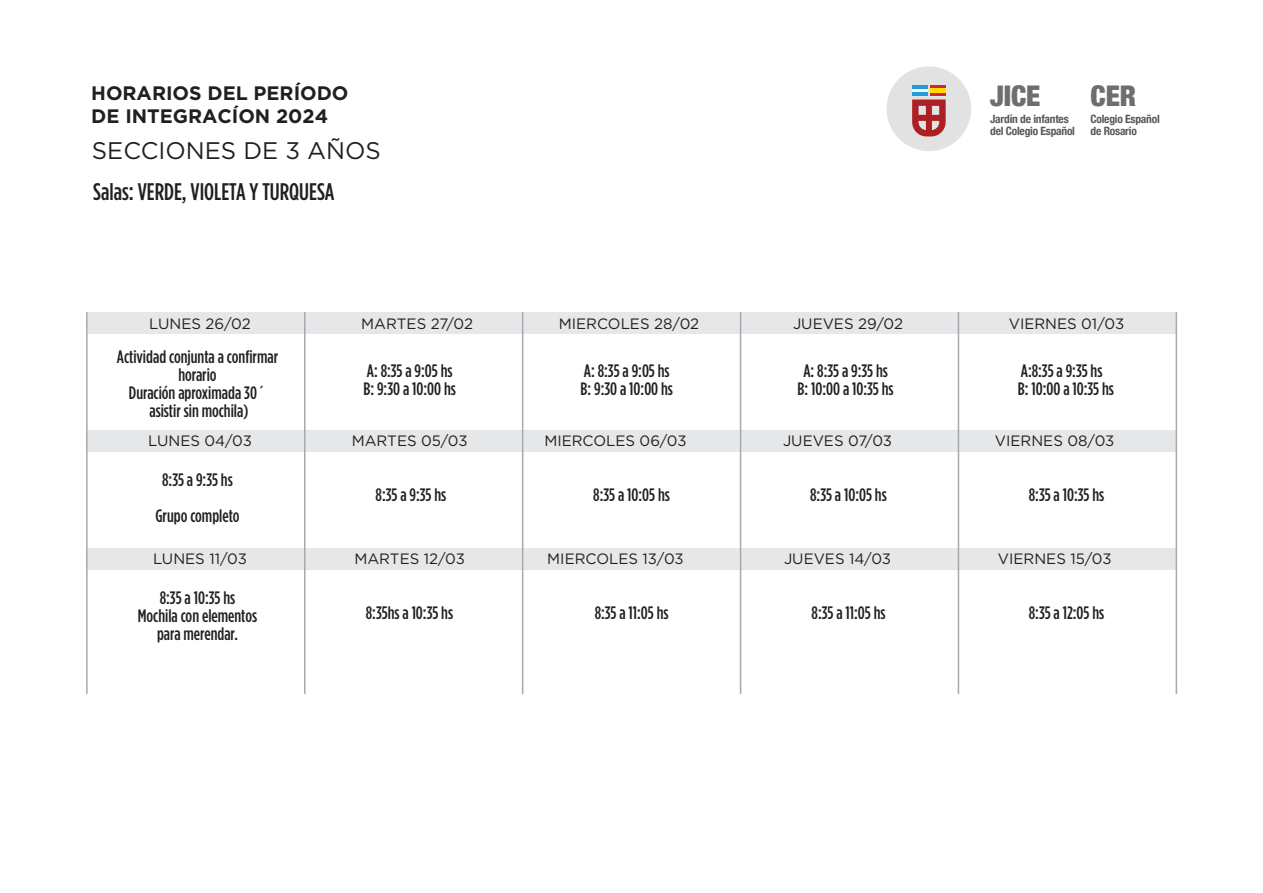
<style>
.page{position:relative;width:1263px;height:893px;background:#fff}
.page>*{position:absolute;margin:0;border:0;box-sizing:border-box;transform-origin:0 0}
.t1{font:900 condensed 28.5px "Helvetica Neue";letter-spacing:-.005em;color:#6d6e71}
.t2{font:500 24px "Gotham Condensed";color:#231f20}
.t3{font:24px "Gotham";color:#231f20}
.t4{font:700 19.5px/23.4px "Gotham";color:#231f20}
.t5{font:500 18px/18px "Gotham Condensed";color:#231f20;text-align:center}
.t6{font:15px "Gotham";color:#231f20}
.t7{font:700 condensed 11.55px/11.6px "Helvetica Neue";letter-spacing:-.02em;color:#58595b}
</style>
<div class="page">
<div style="left:886px;top:66px;width:85px;height:85px;background:#e1e2e1;border-radius:50%"></div>
<hr style="left:912px;top:92px;width:15px;height:4px;background:#209dd8">
<svg style="left:912px;top:88px;width:15px;height:4px"></svg>
<hr style="left:912px;top:85px;width:15px;height:3px;background:#209dd8">
<div style="left:930px;top:88px;width:16px;height:5px;background:#fedc00"></div>
<hr style="left:930px;top:85px;width:16px;height:3px;background:#e01f26">
<hr style="left:930px;top:93px;width:16px;height:3px;background:#e01f26">
<svg style="left:912px;top:100px;width:34px;height:36px"></svg>
<div style="left:87px;top:312px;width:1089px;height:22px;background:#e6e7e8"></div>
<div style="left:87px;top:430px;width:1089px;height:22px;background:#e6e7e8"></div>
<div style="left:87px;top:548px;width:1089px;height:21px;background:#e6e7e8"></div>
<hr style="left:304px;top:312px;width:1px;height:382px;background:#a7a9ac">
<hr style="left:86px;top:312px;width:2px;height:382px;background:#a7a9ac">
<hr style="left:522px;top:312px;width:1px;height:382px;background:#a7a9ac">
<hr style="left:740px;top:312px;width:1px;height:382px;background:#a7a9ac">
<hr style="left:958px;top:312px;width:1px;height:382px;background:#a7a9ac">
<hr style="left:1175px;top:312px;width:2px;height:382px;background:#a7a9ac">
<p class="t4" style="left:91px;top:81px;width:259px">HORARIOS DEL PERÍODO<br>DE INTEGRACÍON 2024</p>
<h2 class="t3" style="left:92px;top:135px;width:290px">SECCIONES DE 3 AÑOS</h2>
<h2 class="t2" style="left:93px;top:179px;width:243px">Salas: VERDE, VIOLETA Y TURQUESA</h2>
<h1 class="t1" style="left:990px;top:73px;width:52px">JICE</h1>
<p class="t7" style="left:990px;top:112px;width:86px">Jardín de infantes del Colegio Español</p>
<p class="t7" style="left:1090px;top:112px;width:71px">Colegio Español de Rosario</p>
<h1 class="t1" style="left:1090px;top:73px;width:47px">CER</h1>
<p class="t6" style="left:149px;top:314px;width:103px">LUNES 26/02</p>
<p class="t6" style="left:361px;top:314px;width:113px">MARTES 27/02</p>
<p class="t6" style="left:559px;top:314px;width:142px">MIERCOLES 28/02</p>
<p class="t6" style="left:793px;top:314px;width:112px">JUEVES 29/02</p>
<p class="t6" style="left:1009px;top:314px;width:117px">VIERNES 01/03</p>
<p class="t5" style="left:117px;top:347px;width:163px">Actividad conjunta a confirmar horario<br>Duración aproximada 30´ asistir sin mochila)</p>
<p class="t5" style="left:363px;top:361px;width:94px;text-align:left">A: 8:35 a 9:05 hs<br>B: 9:30 a 10:00 hs</p>
<p class="t5" style="left:580px;top:361px;width:94px;text-align:left">A: 8:35 a 9:05 hs<br>B: 9:30 a 10:00 hs</p>
<p class="t5" style="left:797px;top:361px;width:98px">A: 8:35 a 9:35 hs<br>B: 10:00 a 10:35 hs</p>
<p class="t5" style="left:1018px;top:361px;width:98px;text-align:left">A:8:35 a 9:35 hs<br>B: 10:00 a 10:35 hs</p>
<p class="t6" style="left:148px;top:431px;width:105px">LUNES 04/03</p>
<p class="t6" style="left:352px;top:431px;width:117px">MARTES 05/03</p>
<p class="t6" style="left:544px;top:431px;width:144px">MIERCOLES 06/03</p>
<p class="t6" style="left:783px;top:431px;width:111px">JUEVES 07/03</p>
<p class="t6" style="left:995px;top:431px;width:121px">VIERNES 08/03</p>
<p class="t5" style="left:155px;top:461px;width:86px;line-height:36px">8:35 a 9:35 hs<br>Grupo completo</p>
<p class="t5" style="left:376px;top:485px;width:72px">8:35 a 9:35 hs</p>
<p class="t5" style="left:593px;top:485px;width:78px">8:35 a 10:05 hs</p>
<p class="t5" style="left:810px;top:485px;width:78px">8:35 a 10:05 hs</p>
<p class="t5" style="left:1029px;top:485px;width:77px">8:35 a 10:35 hs</p>
<p class="t6" style="left:153px;top:549px;width:95px">LUNES 11/03</p>
<p class="t6" style="left:354px;top:549px;width:112px">MARTES 12/03</p>
<p class="t6" style="left:547px;top:549px;width:138px">MIERCOLES 13/03</p>
<p class="t6" style="left:784px;top:549px;width:109px">JUEVES 14/03</p>
<p class="t6" style="left:998px;top:549px;width:115px">VIERNES 15/03</p>
<p class="t5" style="left:138px;top:588px;width:121px">8:35 a 10:35 hs<br>Mochila con elementos para merendar.</p>
<p class="t5" style="left:366px;top:603px;width:89px">8:35hs a 10:35 hs</p>
<p class="t5" style="left:595px;top:603px;width:75px">8:35 a 11:05 hs</p>
<p class="t5" style="left:811px;top:603px;width:75px">8:35 a 11:05 hs</p>
<p class="t5" style="left:1029px;top:603px;width:77px">8:35 a 12:05 hs</p>
</div>
